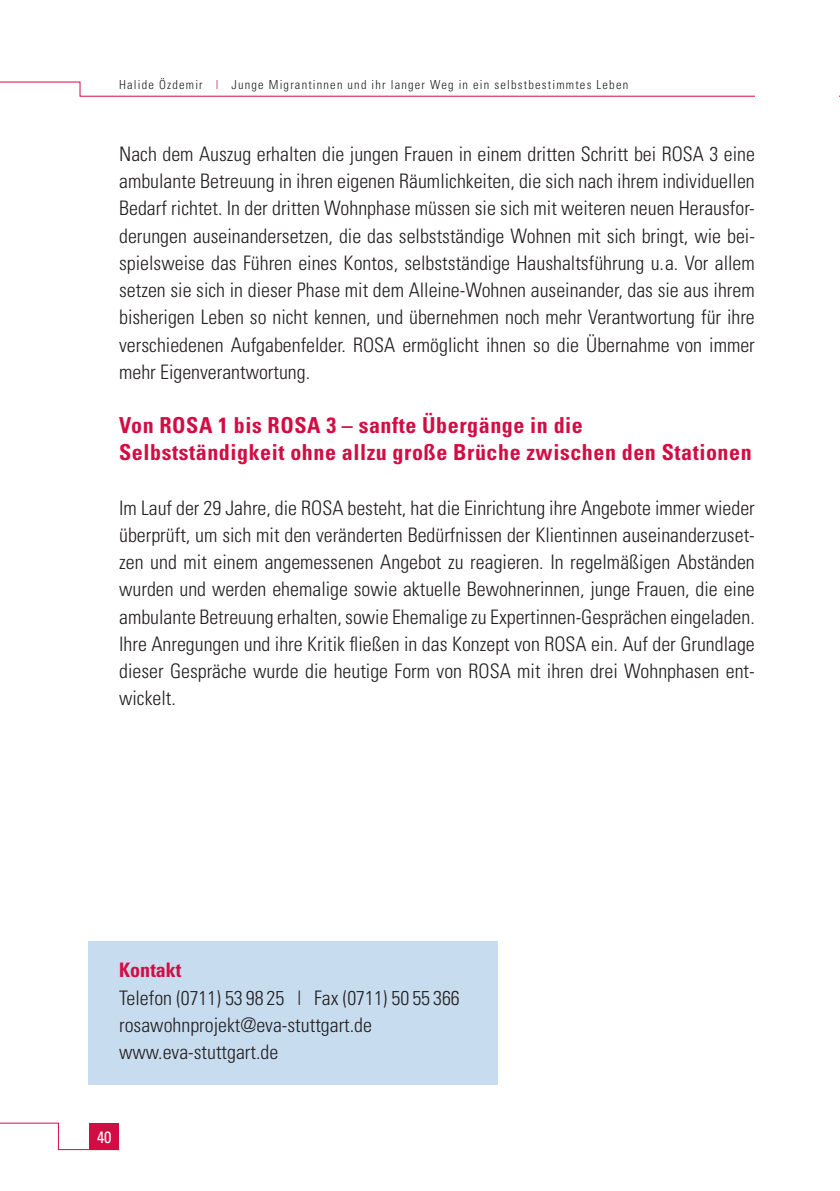
<style>
.page{position:relative;width:840px;height:1191px;background:#fff}
.page>*{position:absolute;margin:0;border:0;box-sizing:border-box;transform-origin:0 0}
.t1{font:700 condensed 22px/27.2px "Univers";letter-spacing:.025em;color:#d20d44}
.t2{font:300 condensed 20px/27.2px "Univers";color:#231f20;text-align:justify}
.t3{font:700 condensed 20px "Univers";color:#d20d44}
.t4{font:condensed 16.4px "Univers";color:#fff}
.t5{font:300 condensed 12.4px "Univers";letter-spacing:.095em;color:#231f20}
.s1{color:#d20d44}
</style>
<div class="page">
<div style="left:88px;top:941px;width:409px;height:144px;background:#c7dcef"></div>
<svg style="left:0;top:1122px;width:120px;height:28px"></svg>
<div style="left:89px;top:1123px;width:30px;height:26px;background:#d20d44"></div>
<svg style="left:0;top:81px;width:755px;height:16px"></svg>
<p class="t5" style="left:119px;top:77px;width:510px">Halide Özdemir <span class="s1">|</span> Junge Migrantinnen und ihr langer Weg in ein selbstbestimmtes Leben</p>
<p class="t2" style="left:119px;top:140px;width:637px">Nach dem Auszug erhalten die jungen Frauen in einem dritten Schritt bei ROSA 3 eine ambulante Betreuung in ihren eigenen Räumlichkeiten, die sich nach ihrem individuellen Bedarf richtet. In der dritten Wohnphase müssen sie sich mit weiteren neuen Herausfor&shy;derungen auseinandersetzen, die das selbstständige Wohnen mit sich bringt, wie bei&shy;spielsweise das Führen eines Kontos, selbstständige Haushaltsführung u.a. Vor allem setzen sie sich in dieser Phase mit dem Alleine-Wohnen auseinander, das sie aus ihrem bisherigen Leben so nicht kennen, und übernehmen noch mehr Verantwortung für ihre verschiedenen Aufgabenfelder. ROSA ermöglicht ihnen so die Übernahme von immer mehr Eigenverantwortung.</p>
<p class="t1" style="left:119px;top:411px;width:633px">Von ROSA 1 bis ROSA 3 – sanfte Übergänge in die<br>Selbstständigkeit ohne allzu große Brüche zwischen den Stationen</p>
<p class="t2" style="left:119px;top:494px;width:636px">Im Lauf der 29 Jahre, die ROSA besteht, hat die Einrichtung ihre Angebote immer wieder überprüft, um sich mit den veränderten Bedürfnissen der Klientinnen auseinanderzuset&shy;zen und mit einem angemessenen Angebot zu reagieren. In regelmäßigen Abständen wurden und werden ehemalige sowie aktuelle Bewohnerinnen, junge Frauen, die eine ambulante Betreuung erhalten, sowie Ehemalige zu Expertinnen-Gesprächen eingeladen.<br>Ihre Anregungen und ihre Kritik fließen in das Konzept von ROSA ein. Auf der Grundlage dieser Gespräche wurde die heutige Form von ROSA mit ihren drei Wohnphasen ent&shy;wickelt.</p>
<p class="t3" style="left:119px;top:958px;width:64px">Kontakt</p>
<p class="t2" style="left:119px;top:983px;width:342px;text-align:left">Telefon (0711) 53 98 25 | Fax (0711) 50 55 366 rosawohnprojekt@eva-stuttgart.de www.eva-stuttgart.de</p>
<p class="t4" style="left:97px;top:1126px;width:16px">40</p>
</div>
